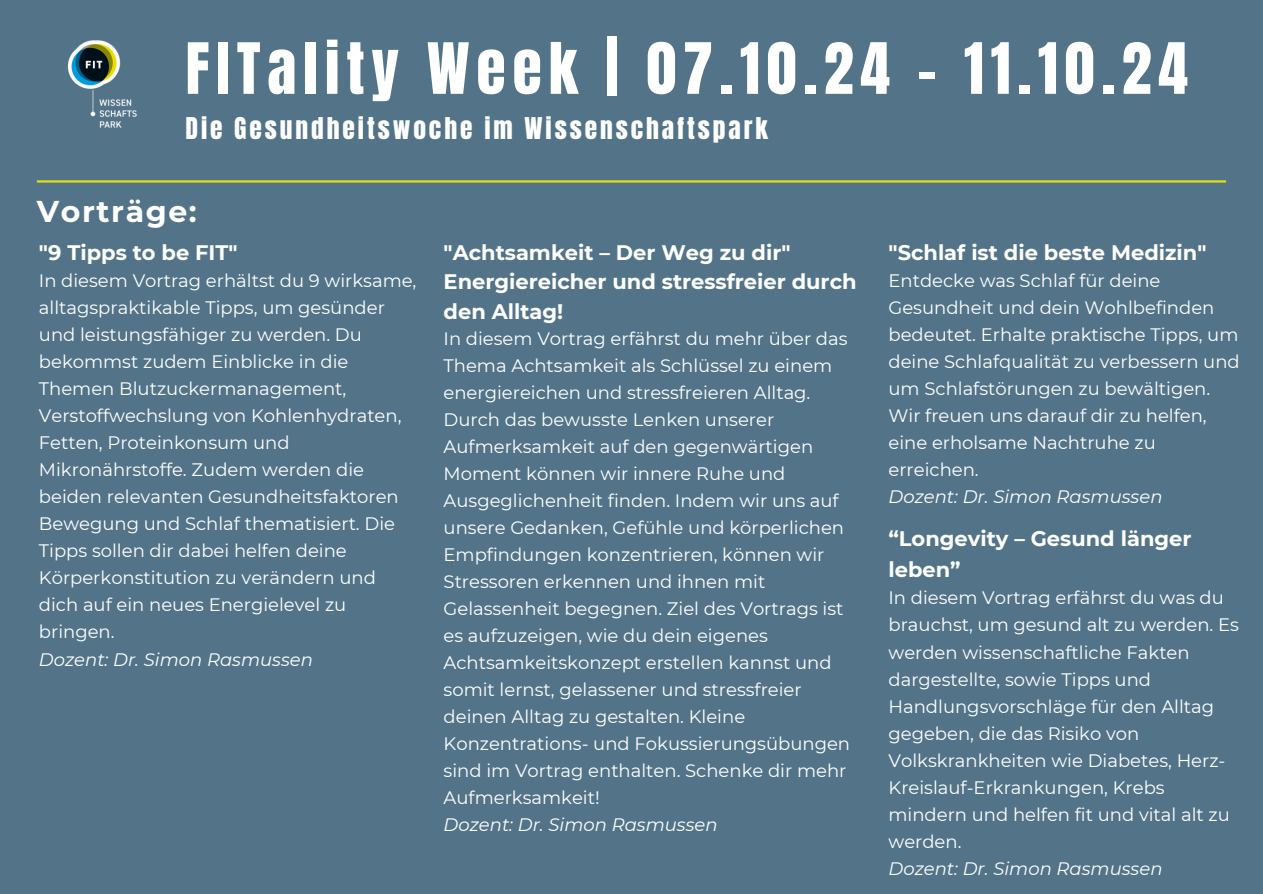
<style>
.page{position:relative;width:1263px;height:894px;background:#fff}
.page>*{position:absolute;margin:0;border:0;box-sizing:border-box;transform-origin:0 0}
.t1{font:60px "Anton";letter-spacing:.115em;color:#fff}
.t2{font:700 30px "Montserrat";letter-spacing:.055em;color:#fff}
.t3{font:25.5px "Anton";letter-spacing:.115em;color:#fff}
.t4{font:700 21px/29.2px "Montserrat";color:#fff}
.t5{font:18px/27px "Montserrat";color:#fff}
.t6{font:italic 18px "Montserrat";color:#fff}
</style>
<div class="page">
<div style="left:0;top:0;width:1263px;height:893px;background:#537488"></div>
<img style="left:67px;top:40px;width:70px;height:88px">
<hr style="left:37px;top:180px;width:1189px;height:2px;background:#e5de0c">
<h2 class="t1" style="left:186px;top:25px;width:1004px">FITality Week | 07.10.24 - 11.10.24</h2>
<h2 class="t3" style="left:186px;top:110px;width:584px">Die Gesundheitswoche im Wissenschaftspark</h2>
<h1 class="t2" style="left:37px;top:193px;width:161px">Vorträge:</h1>
<p class="t4" style="left:39px;top:238px;width:200px">"9 Tipps to be FIT"</p>
<p class="t5" style="left:39px;top:267px;width:379px">In diesem Vortrag erhältst du 9 wirksame, alltagspraktikable Tipps, um gesünder und leistungsfähiger zu werden. Du bekommst zudem Einblicke in die Themen Blutzuckermanagement, Verstoffwechslung von Kohlenhydraten, Fetten, Proteinkonsum und Mikronährstoffe. Zudem werden die beiden relevanten Gesundheitsfaktoren Bewegung und Schlaf thematisiert. Die Tipps sollen dir dabei helfen deine Körperkonstitution zu verändern und dich auf ein neues Energielevel zu bringen.</p>
<p class="t6" style="left:39px;top:648px;width:275px">Dozent: Dr. Simon Rasmussen</p>
<p class="t4" style="left:444px;top:238px;width:414px">"Achtsamkeit – Der Weg zu dir"<br>Energiereicher und stressfreier durch den Alltag!</p>
<p class="t5" style="left:444px;top:324px;width:408px">In diesem Vortrag erfährst du mehr über das Thema Achtsamkeit als Schlüssel zu einem energiereichen und stressfreieren Alltag.<br>Durch das bewusste Lenken unserer Aufmerksamkeit auf den gegenwärtigen Moment können wir innere Ruhe und Ausgeglichenheit finden. Indem wir uns auf unsere Gedanken, Gefühle und körperlichen Empfindungen konzentrieren, können wir Stressoren erkennen und ihnen mit Gelassenheit begegnen. Ziel des Vortrags ist es aufzuzeigen, wie du dein eigenes Achtsamkeitskonzept erstellen kannst und somit lernst, gelassener und stressfreier deinen Alltag zu gestalten. Kleine Konzentrations- und Fokussierungsübungen sind im Vortrag enthalten. Schenke dir mehr Aufmerksamkeit!</p>
<p class="t6" style="left:444px;top:813px;width:275px">Dozent: Dr. Simon Rasmussen</p>
<p class="t4" style="left:888px;top:238px;width:320px">"Schlaf ist die beste Medizin"</p>
<p class="t5" style="left:888px;top:267px;width:353px">Entdecke was Schlaf für deine<br>Gesundheit und dein Wohlbefinden bedeutet. Erhalte praktische Tipps, um deine Schlafqualität zu verbessern und um Schlafstörungen zu bewältigen.<br>Wir freuen uns darauf dir zu helfen, eine erholsame Nachtruhe zu erreichen.</p>
<p class="t6" style="left:888px;top:486px;width:275px">Dozent: Dr. Simon Rasmussen</p>
<p class="t4" style="left:888px;top:522px;width:304px;line-height:31.5px">“Longevity – Gesund länger leben”</p>
<p class="t5" style="left:888px;top:584px;width:352px">In diesem Vortrag erfährst du was du brauchst, um gesund alt zu werden. Es werden wissenschaftliche Fakten dargestellte, sowie Tipps und<br>Handlungsvorschläge für den Alltag gegeben, die das Risiko von<br>Volkskrankheiten wie Diabetes, Herz-<br>Kreislauf-Erkrankungen, Krebs mindern und helfen fit und vital alt zu werden.</p>
<p class="t6" style="left:888px;top:857px;width:275px">Dozent: Dr. Simon Rasmussen</p>
</div>
